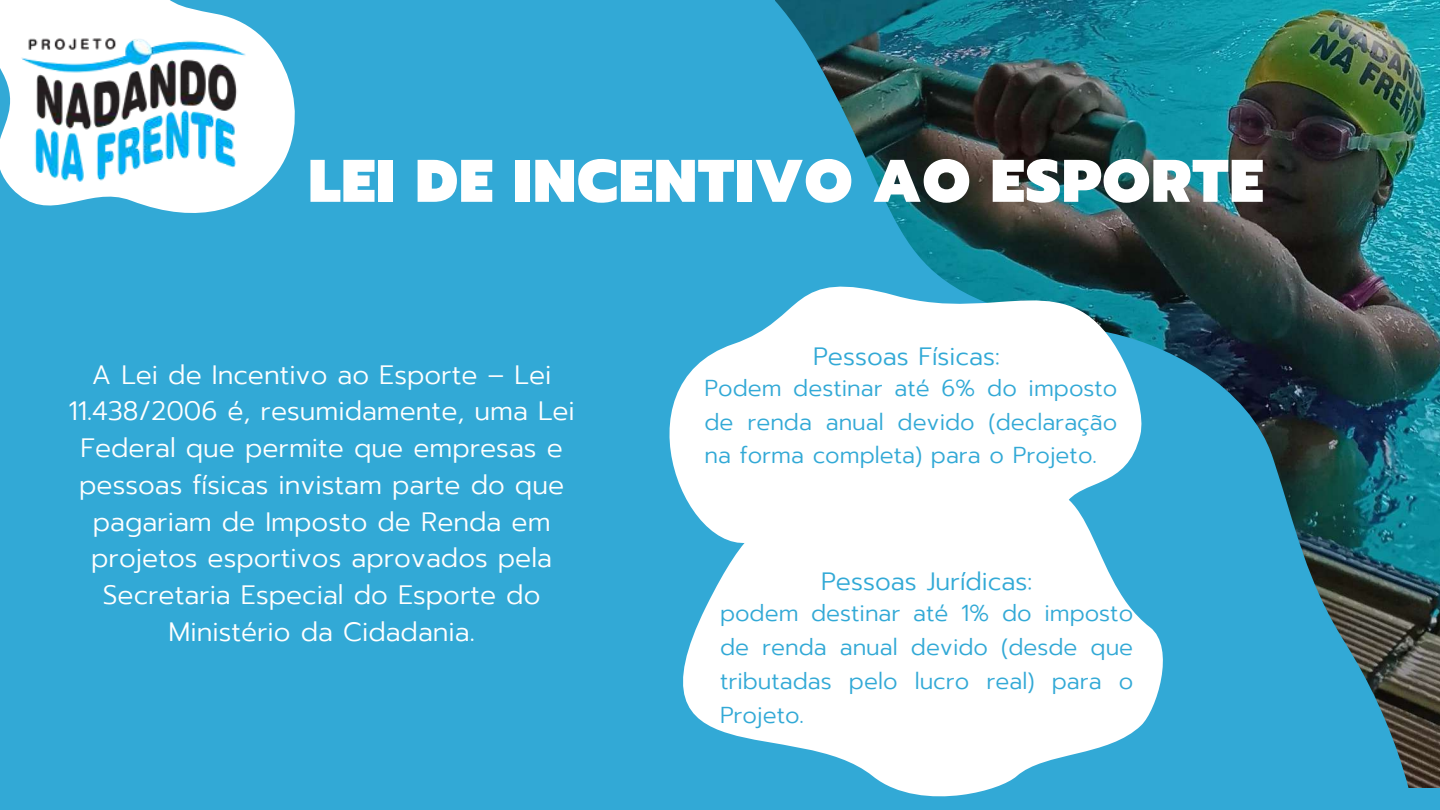
<style>
.page{position:relative;width:1440px;height:810px;background:#fff}
.page>*{position:absolute;margin:0;border:0;box-sizing:border-box;transform-origin:0 0}
.t1{font:900 60.1px "Prompt";letter-spacing:.02em;color:#fff}
.t2{font:300 26.5px/36.8px "Prompt";color:#fff;text-align:center}
.t3{font:300 25px "Prompt";color:#32a9d6}
.t4{font:300 23px/33.8px "Prompt";color:#32a9d6;text-align:justify}
</style>
<div class="page">
<img style="left:0;top:0;width:1440px;height:810px">
<svg style="left:593px;top:171px;width:584px;height:125px;fill:#32a9d6"></svg>
<svg style="left:519px;top:296px;width:732px;height:514px"></svg>
<svg style="left:0;top:0;width:355px;height:304px;fill:#32a9d6"></svg>
<img style="left:16px;top:33px;width:235px;height:149px">
<h1 class="t1" style="left:308px;top:136px;width:957px">LEI DE INCENTIVO AO ESPORTE</h1>
<p class="t2" style="left:68px;top:356px;width:508px">A Lei de Incentivo ao Esporte – Lei 11.438/2006 é, resumidamente, uma Lei Federal que permite que empresas e pessoas físicas invistam parte do que pagariam de Imposto de Renda em projetos esportivos aprovados pela Secretaria Especial do Esporte do Ministério da Cidadania.</p>
<p class="t3" style="left:813px;top:338px;width:188px">Pessoas Físicas:</p>
<p class="t4" style="left:705px;top:371px;width:414px">Podem destinar até 6% do imposto de renda anual devido (declaração na forma completa) para o Projeto.</p>
<p class="t3" style="left:821px;top:563px;width:213px">Pessoas Jurídicas:</p>
<p class="t4" style="left:720px;top:597px;width:415px">podem destinar até 1% do imposto de renda anual devido (desde que tributadas pelo lucro real) para o Projeto.</p>
</div>
